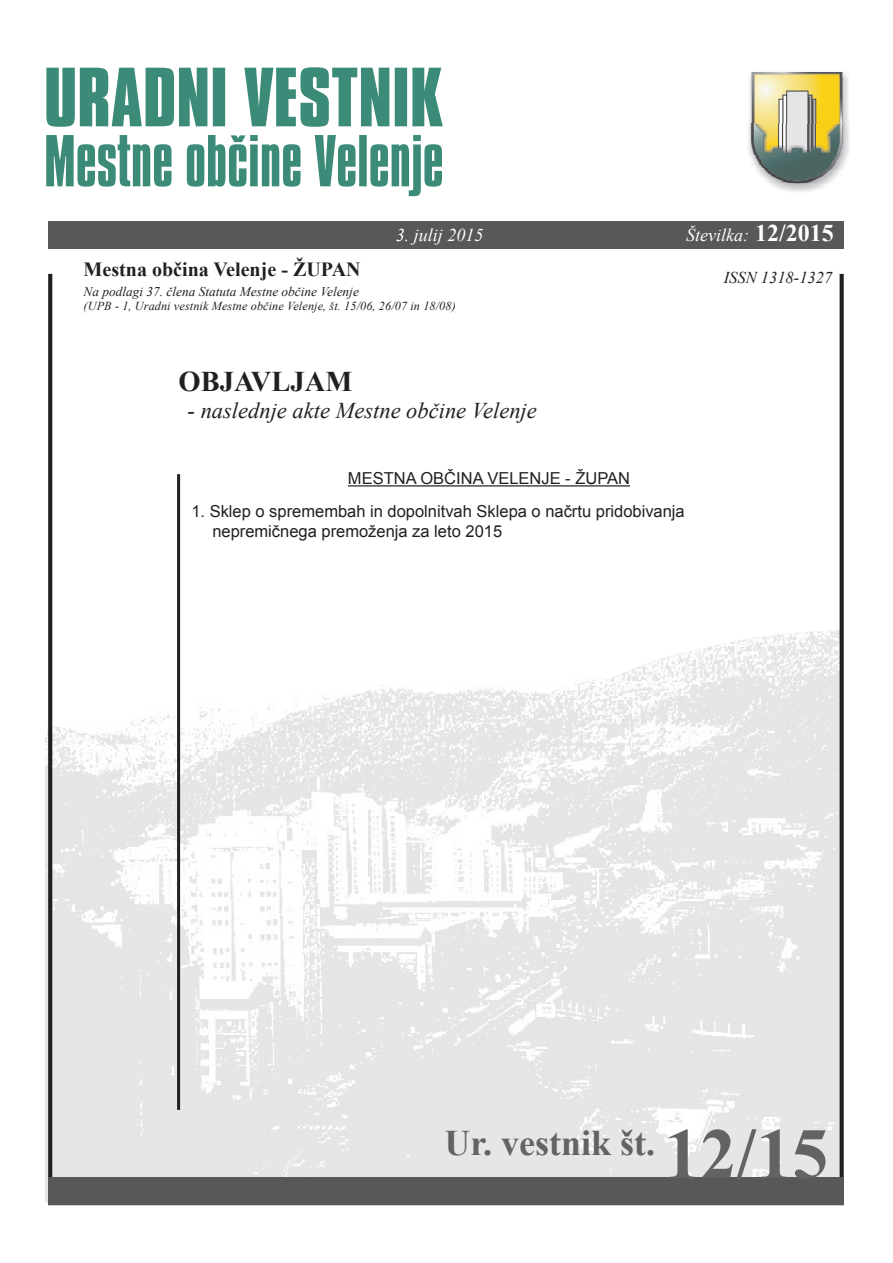
<style>
.page{position:relative;width:893px;height:1263px;background:#fff}
.page>*{position:absolute;margin:0;border:0;box-sizing:border-box;transform-origin:0 0}
.t1{font:700 36px "Times New Roman";color:#636366}
.t2{font:700 28.5px "Times New Roman";color:#231f20}
.t3{font:italic 22.5px "Times New Roman";color:#231f20}
.t4{font:700 20.1px "Times New Roman";color:#231f20}
.t5{font:italic 18px "Times New Roman";color:#fff}
._0-Osnova{font:16.5px/19.8px "Arial";color:#231f20}
.t6{font:italic 16.5px "Times New Roman";color:#231f20}
.t7{font:italic 13.35px "Times New Roman";color:#231f20}
.t8{font:italic 12.15px "Times New Roman";letter-spacing:.01em;color:#231f20}
.s1{font-weight:700;font-style:normal;font-size:24px}
.s2{font-size:72px}
</style>
<div class="page">
<svg style="left:46px;top:67px;width:803px;height:155px"></svg>
<img style="left:45px;top:630px;width:794px;height:573px">
<div style="left:48px;top:222px;width:796px;height:27px;background:#57585a"></div>
<div style="left:48px;top:1177px;width:796px;height:27px;background:#57585a"></div>
<hr style="left:177px;top:474px;width:3px;height:636px;background:#231f20">
<hr style="left:348px;top:485px;width:282px;height:1px;background:#231f20">
<p class="t5" style="left:396px;top:223px;width:89px">3. julij 2015</p>
<p class="t5" style="left:686px;top:223px;width:149px">Številka: <span class="s1">12/2015</span></p>
<p class="t4" style="left:84px;top:255px;width:279px">Mestna občina Velenje - ŽUPAN</p>
<p class="t7" style="left:84px;top:282px;width:277px">Na podlagi 37. člena Statuta Mestne občine Velenje</p>
<p class="t8" style="left:84px;top:298px;width:374px">(UPB - 1, Uradni vestnik Mestne občine Velenje, št. 15/06, 26/07 in 18/08)</p>
<p class="t2" style="left:179px;top:362px;width:175px">OBJAVLJAM</p>
<p class="t3" style="left:188px;top:395px;width:351px">- naslednje akte Mestne občine Velenje</p>
<p class="_0-Osnova" style="left:348px;top:469px;width:284px">MESTNA OBČINA VELENJE - ŽUPAN</p>
<p class="_0-Osnova" style="left:212px;top:501px;width:474px;text-indent:-21px">1. Sklep o spremembah in dopolnitvah Sklepa o načrtu pridobivanja nepremičnega premoženja za leto 2015</p>
<p class="t6" style="left:724px;top:266px;width:110px">ISSN 1318-1327</p>
<p class="t1" style="left:445px;top:1118px;width:385px">Ur. vestnik št. <span class="s2">12/15</span></p>
</div>
